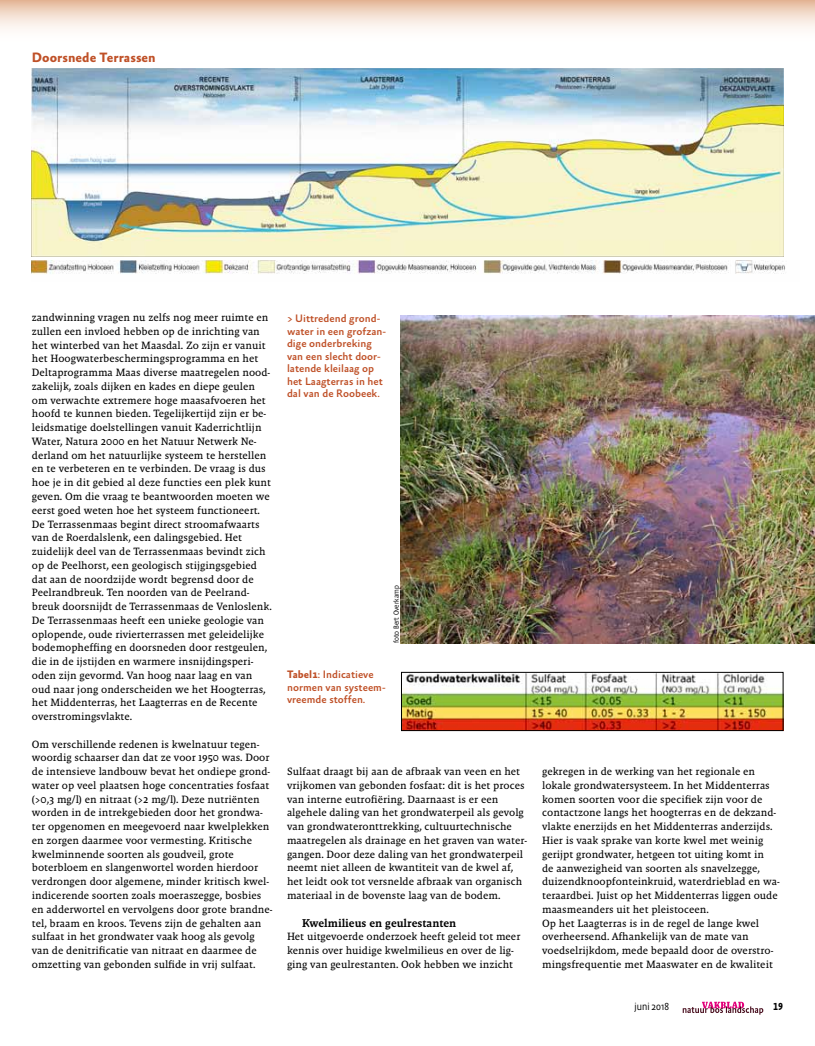
<style>
.page{position:relative;width:815px;height:1046px;background:#fff}
.page>*{position:absolute;margin:0;border:0;box-sizing:border-box;transform-origin:0 0}
.t1{font:700 13.75px "Absara Sans";color:#bf5027}
.t2{font:11.5px "Malaga Med";color:#000}
.t3{font:500 11px/12.5px "Absara Sans";color:#bf5027}
.t4{font:10.75px/13.8px "Malaga Reg";color:#000}
.t5{font:300 10.38px "Absara Sans Head";color:#000}
.t6{font:500 10.38px "Absara Sans TF Head";color:#000}
.t7{font:300 7.5px "Absara Sans LF Head";color:#000}
.s1{font-weight:700}
</style>
<div class="page">
<svg style="left:0;top:0;width:815px;height:29px;background:#f1dacb"></svg>
<img style="left:32px;top:69px;width:751px;height:188px">
<img style="left:400px;top:316px;width:415px;height:327px">
<img style="left:32px;top:260px;width:754px;height:14px">
<img style="left:403px;top:674px;width:378px;height:54px">
<div style="left:401px;top:672px;width:382px;height:58px;border:1px solid #000"></div>
<svg style="left:683px;top:1001px;width:80px;height:13px"></svg>
<p class="t1" style="left:32px;top:50px;width:125px">Doorsnede Terrassen</p>
<p class="t4" style="left:32px;top:310px;width:241px">zandwinning vragen nu zelfs nog meer ruimte en zullen een invloed hebben op de inrichting van het winterbed van het Maasdal. Zo zijn er vanuit het Hoogwaterbeschermingsprogramma en het Deltaprogramma Maas diverse maatregelen nood&shy;zakelijk, zoals dijken en kades en diepe geulen om verwachte extremere hoge maasafvoeren het hoofd te kunnen bieden. Tegelijkertijd zijn er be&shy;leidsmatige doelstellingen vanuit Kaderrichtlijn Water, Natura 2000 en het Natuur Netwerk Ne&shy;derland om het natuurlijke systeem te herstellen en te verbeteren en te verbinden. De vraag is dus hoe je in dit gebied al deze functies een plek kunt geven. Om die vraag te beantwoorden moeten we eerst goed weten hoe het systeem functioneert.<br>De Terrassenmaas begint direct stroomafwaarts van de Roerdalslenk, een dalingsgebied. Het zuidelijk deel van de Terrassenmaas bevindt zich op de Peelhorst, een geologisch stijgingsgebied dat aan de noordzijde wordt begrensd door de Peelrandbreuk. Ten noorden van de Peelrand&shy;breuk doorsnijdt de Terrassenmaas de Venloslenk.<br>De Terrassenmaas heeft een unieke geologie van oplopende, oude rivierterrassen met geleidelijke bodemopheffing en doorsneden door restgeulen, die in de ijstijden en warmere insnijdingsperi&shy;oden zijn gevormd. Van hoog naar laag en van oud naar jong onderscheiden we het Hoogterras, het Middenterras, het Laagterras en de Recente overstromingsvlakte.</p>
<p class="t4" style="left:32px;top:737px;width:242px">Om verschillende redenen is kwelnatuur tegen&shy;woordig schaarser dan dat ze voor 1950 was. Door de intensieve landbouw bevat het ondiepe grond&shy;water op veel plaatsen hoge concentraties fosfaat (&gt;0,3 mg/l) en nitraat (&gt;2 mg/l). Deze nutriënten worden in de intrekgebieden door het grondwa&shy;ter opgenomen en meegevoerd naar kwelplekken en zorgen daarmee voor vermesting. Kritische kwelminnende soorten als goudveil, grote boterbloem en slangenwortel worden hierdoor verdrongen door algemene, minder kritisch kwel&shy;indicerende soorten zoals moeraszegge, bosbies en adderwortel en vervolgens door grote brandne&shy;tel, braam en kroos. Tevens zijn de gehalten aan sulfaat in het grondwater vaak hoog als gevolg van de denitrificatie van nitraat en daarmee de omzetting van gebonden sulfide in vrij sulfaat.</p>
<p class="t3" style="left:287px;top:312px;width:101px">&gt; Uittredend grond&shy;water in een grofzan&shy;dige onderbreking van een slecht door&shy;latende kleilaag op het Laagterras in het dal van de Roobeek.</p>
<p class="t7" style="left:392px;top:643px;width:59px;rotate:-90deg">foto Bert Overkamp</p>
<p class="t3" style="left:287px;top:668px;width:100px"><span class="s1">Tabel1</span>: Indicatieve normen van systeem&shy;vreemde stoffen.</p>
<p class="t4" style="left:287px;top:764px;width:242px">Sulfaat draagt bij aan de afbraak van veen en het vrijkomen van gebonden fosfaat: dit is het proces van interne eutrofiëring. Daarnaast is er een algehele daling van het grondwaterpeil als gevolg van grondwateronttrekking, cultuurtechnische maatregelen als drainage en het graven van water&shy;gangen. Door deze daling van het grondwaterpeil neemt niet alleen de kwantiteit van de kwel af, het leidt ook tot versnelde afbraak van organisch materiaal in de bovenste laag van de bodem.</p>
<p class="t2" style="left:302px;top:915px;width:156px">Kwelmilieus en geulrestanten</p>
<p class="t4" style="left:287px;top:929px;width:235px">Het uitgevoerde onderzoek heeft geleid tot meer kennis over huidige kwelmilieus en over de lig&shy;ging van geulrestanten. Ook hebben we inzicht</p>
<p class="t4" style="left:542px;top:764px;width:239px">gekregen in de werking van het regionale en lokale grondwatersysteem. In het Middenterras komen soorten voor die specifiek zijn voor de contactzone langs het hoogterras en de dekzand&shy;vlakte enerzijds en het Middenterras anderzijds.<br>Hier is vaak sprake van korte kwel met weinig gerijpt grondwater, hetgeen tot uiting komt in<br>de aanwezigheid van soorten als snavelzegge, duizendknoopfonteinkruid, waterdrieblad en wa&shy;teraardbei. Juist op het Middenterras liggen oude maasmeanders uit het pleistoceen.<br>Op het Laagterras is in de regel de lange kwel overheersend. Afhankelijk van de mate van voedselrijkdom, mede bepaald door de overstro&shy;mingsfrequentie met Maaswater en de kwaliteit</p>
<p class="t5" style="left:635px;top:999px;width:36px">juni 2018</p>
<p class="t6" style="left:773px;top:999px;width:11px">19</p>
</div>
